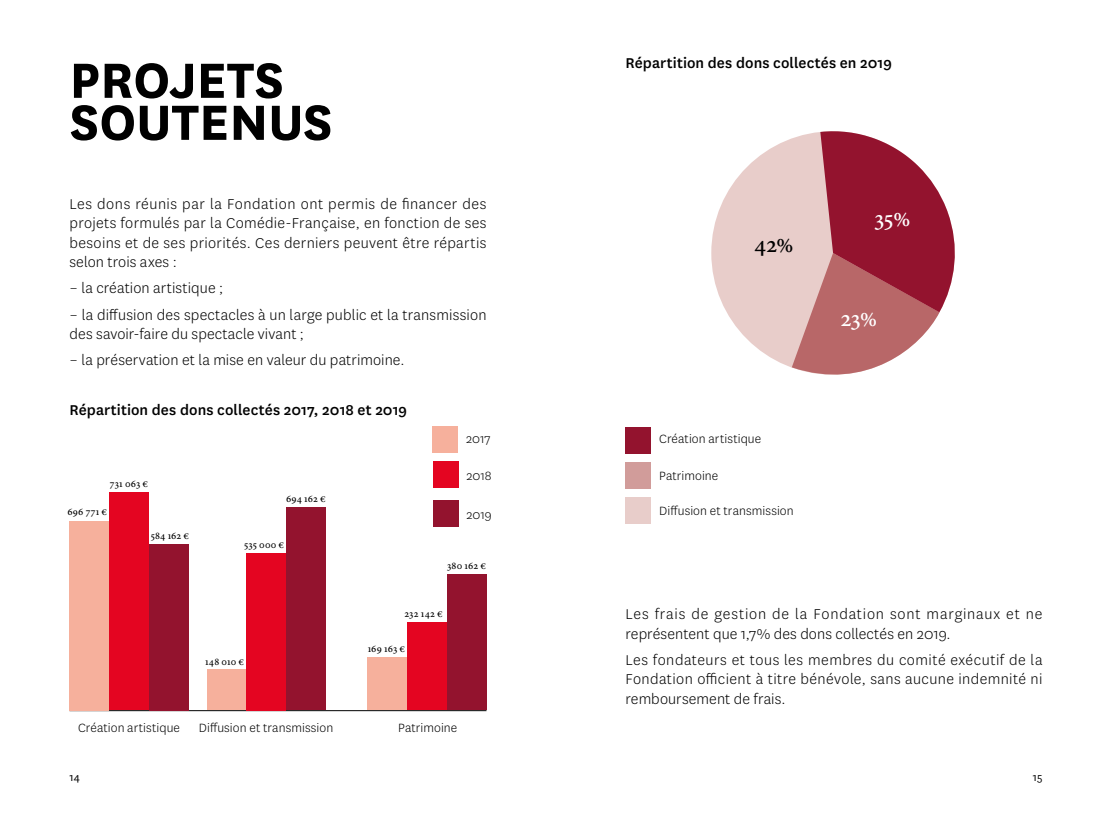
<style>
.page{position:relative;width:1112px;height:834px;background:#fff}
.page>*{position:absolute;margin:0;border:0;box-sizing:border-box;transform-origin:0 0}
.t1{font:700 57.75px/42px "National";color:#000}
.t2{font:500 24.32px "Minion Pro";color:#fff}
.t3{font:500 24.32px "Minion Pro";color:#000}
.t4{font:300 16.62px/19.6px "National";letter-spacing:.015em;color:#000;text-align:justify}
.t5{font:300 16.62px/19.6px "National";letter-spacing:.04em;color:#000}
.t6{font:500 16.62px "National";letter-spacing:.005em;color:#000}
.t7{font:300 14px "National";letter-spacing:.005em;color:#000}
.t8{font:12.25px "National";color:#000}
.t9{font:500 10.5px "Minion Pro";letter-spacing:.015em;color:#000}
</style>
<div class="page">
<div style="left:711px;top:131px;width:243px;height:243px;background:#e8cdca;border-radius:50%"></div>
<svg style="left:791px;top:131px;width:164px;height:244px"></svg>
<hr style="left:69px;top:710px;width:417px;height:1px;background:#000">
<div style="left:69px;top:521px;width:40px;height:189px;background:#f6b09c"></div>
<div style="left:109px;top:492px;width:40px;height:218px;background:#e40521"></div>
<div style="left:149px;top:544px;width:40px;height:166px;background:#93132e"></div>
<div style="left:286px;top:507px;width:40px;height:203px;background:#93132e"></div>
<div style="left:446px;top:574px;width:40px;height:136px;background:#93132e"></div>
<div style="left:367px;top:657px;width:40px;height:53px;background:#f6b09c"></div>
<div style="left:407px;top:622px;width:39px;height:88px;background:#e40521"></div>
<div style="left:207px;top:669px;width:39px;height:41px;background:#f6b09c"></div>
<div style="left:246px;top:553px;width:40px;height:157px;background:#e40521"></div>
<div style="left:625px;top:427px;width:26px;height:26px;background:#93132e"></div>
<div style="left:625px;top:462px;width:26px;height:26px;background:#d19c9a"></div>
<div style="left:625px;top:497px;width:26px;height:26px;background:#e8cdca"></div>
<div style="left:432px;top:461px;width:26px;height:26px;background:#e40521"></div>
<div style="left:432px;top:426px;width:26px;height:26px;background:#f6b09c"></div>
<div style="left:432px;top:500px;width:26px;height:26px;background:#93132e"></div>
<h1 class="t1" style="left:69px;top:55px;width:264px">PROJETS<br>SOUTENUS</h1>
<p class="t4" style="left:69px;top:193px;width:418px">Les dons réunis par la Fondation ont permis de financer des projets formulés par la Comédie-Française, en fonction de ses besoins et de ses priorités. Ces derniers peuvent être répartis selon trois axes :</p>
<p class="t4" style="left:69px;top:278px;width:155px">– la création artistique ;</p>
<p class="t4" style="left:69px;top:304px;width:418px">– la diffusion des spectacles à un large public et la transmission des savoir-faire du spectacle vivant ;</p>
<p class="t4" style="left:69px;top:350px;width:336px">– la préservation et la mise en valeur du patrimoine.</p>
<p class="t6" style="left:69px;top:398px;width:339px">Répartition des dons collectés 2017, 2018 et 2019</p>
<p class="t7" style="left:466px;top:430px;width:26px">2017</p>
<p class="t6" style="left:625px;top:51px;width:268px">Répartition des dons collectés en 2019</p>
<h2 class="t3" style="left:754px;top:228px;width:41px">42%</h2>
<p class="t7" style="left:659px;top:430px;width:103px">Création artistique</p>
<h2 class="t2" style="left:874px;top:202px;width:38px">35%</h2>
<h2 class="t2" style="left:840px;top:302px;width:39px">23%</h2>
<p class="t9" style="left:110px;top:476px;width:40px">731 063 €</p>
<p class="t9" style="left:67px;top:504px;width:41px">696 771 €</p>
<p class="t9" style="left:151px;top:528px;width:40px">584 162 €</p>
<p class="t9" style="left:286px;top:491px;width:41px">694 162 €</p>
<p class="t9" style="left:244px;top:537px;width:42px">535 000 €</p>
<p class="t9" style="left:205px;top:654px;width:41px">148 010 €</p>
<p class="t7" style="left:466px;top:467px;width:27px">2018</p>
<p class="t7" style="left:659px;top:467px;width:61px">Patrimoine</p>
<p class="t7" style="left:466px;top:506px;width:27px">2019</p>
<p class="t9" style="left:447px;top:558px;width:40px">380 162 €</p>
<p class="t9" style="left:404px;top:606px;width:40px">232 142 €</p>
<p class="t9" style="left:367px;top:641px;width:39px">169 163 €</p>
<p class="t7" style="left:659px;top:502px;width:136px">Diffusion et transmission</p>
<p class="t5" style="left:625px;top:603px;width:418px">Les frais de gestion de la Fondation sont marginaux et ne représentent que 1,7% des dons collectés en 2019.</p>
<p class="t4" style="left:625px;top:649px;width:418px">Les fondateurs et tous les membres du comité exécutif de la Fondation officient à titre bénévole, sans aucune indemnité ni remboursement de frais.</p>
<p class="t7" style="left:78px;top:719px;width:103px">Création artistique</p>
<p class="t7" style="left:199px;top:719px;width:136px">Diffusion et transmission</p>
<p class="t7" style="left:398px;top:719px;width:61px">Patrimoine</p>
<p class="t8" style="left:69px;top:769px;width:12px">14</p>
<p class="t8" style="left:1032px;top:769px;width:11px">15</p>
</div>
